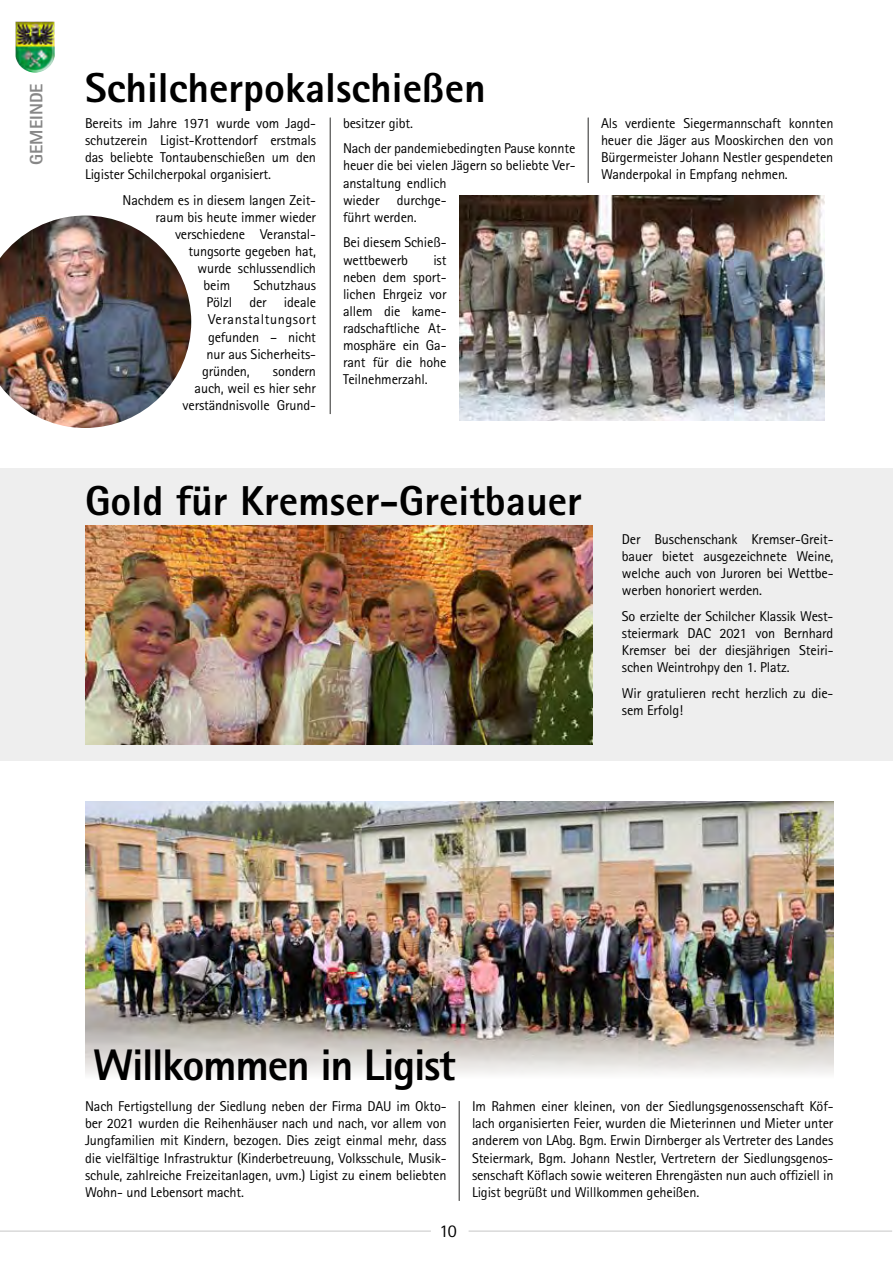
<style>
.page{position:relative;width:893px;height:1263px;background:#fff}
.page>*{position:absolute;margin:0;border:0;box-sizing:border-box;transform-origin:0 0}
.t1{font:800 44.25px "Rotis Sans Serif Std";letter-spacing:-.03em;color:#000}
.t2{font:800 41.85px "Rotis Sans Serif Std";color:#000}
.t3{font:800 18px "Rotis Sans Serif Std";color:#878787}
.t4{font:18px "Rotis Sans Serif Std";color:#000}
.t5{font:14.25px/17.1px "Rotis Sans Serif Std";letter-spacing:-.01em;color:#000;text-align:justify}
.t6{font:14.25px "Rotis Sans Serif Std";letter-spacing:.04em;color:#000}
</style>
<div class="page">
<div style="left:0;top:468px;width:893px;height:292px;background:#eee"></div>
<hr style="left:330px;top:118px;width:1px;height:296px;background:#636362">
<hr style="left:588px;top:118px;width:1px;height:65px;background:#636362">
<img style="left:459px;top:196px;width:366px;height:225px">
<img style="left:0;top:216px;width:191px;height:212px">
<img style="left:85px;top:801px;width:748px;height:273px">
<hr style="left:459px;top:1101px;width:1px;height:100px;background:#636362">
<img style="left:85px;top:526px;width:507px;height:219px">
<div style="left:14px;top:21px;width:42px;height:51px;background:#000;opacity:.75"></div>
<hr style="left:0;top:1231px;width:431px;height:1px;background:#c6c6c6">
<hr style="left:469px;top:1231px;width:423px;height:1px;background:#c6c6c6">
<p class="t3" style="left:25px;top:165px;width:83px;rotate:-90deg">GEMEINDE</p>
<h2 class="t2" style="left:85px;top:61px;width:402px">Schilcherpokalschießen</h2>
<p class="t5" style="left:85px;top:114px;width:233px">Bereits im Jahre 1971 wurde vom Jagd&shy;schutzerein Ligist-Krottendorf erstmals das beliebte Tontaubenschießen um den Ligister Schilcherpokal organisiert.</p>
<p class="t5" style="left:123px;top:191px;width:195px">Nachdem es in diesem langen Zeit-</p>
<p class="t5" style="left:156px;top:208px;width:162px">raum bis heute immer wieder</p>
<p class="t5" style="left:175px;top:225px;width:143px">verschiedene Veranstal-</p>
<p class="t5" style="left:189px;top:243px;width:129px">tungsorte gegeben hat,</p>
<p class="t5" style="left:198px;top:260px;width:120px">wurde schlussendlich</p>
<p class="t5" style="left:204px;top:277px;width:28px">beim</p>
<p class="t5" style="left:253px;top:277px;width:64px">Schutzhaus</p>
<p class="t5" style="left:207px;top:294px;width:111px">Pölzl der ideale</p>
<p class="t6" style="left:208px;top:311px;width:110px">Veranstaltungsort</p>
<p class="t5" style="left:208px;top:328px;width:110px">gefunden – nicht</p>
<p class="t5" style="left:207px;top:345px;width:111px">nur aus Sicherheits-</p>
<p class="t5" style="left:202px;top:362px;width:49px">gründen,</p>
<p class="t5" style="left:183px;top:362px;width:135px;text-align:right">sondern<br>auch, weil es hier sehr verständnisvolle Grund-</p>
<p class="t5" style="left:343px;top:110px;width:234px;line-height:25.7px">besitzer gibt.<br>Nach der pandemiebedingten Pause konnte</p>
<p class="t5" style="left:343px;top:157px;width:234px;text-align:left">heuer die bei vielen Jägern so beliebte Ver&shy;anstaltung endlich<br>wieder durchge-<br>führt werden.</p>
<p class="t5" style="left:343px;top:234px;width:105px">Bei diesem Schieß&shy;wettbewerb</p>
<p class="t5" style="left:343px;top:251px;width:105px;text-indent:90px">ist neben dem sport&shy;lichen Ehrgeiz vor allem die kame&shy;radschaftliche At&shy;mosphäre ein Ga&shy;rant für die hohe Teilnehmerzahl.</p>
<p class="t5" style="left:601px;top:114px;width:234px">Als verdiente Siegermannschaft konnten heuer die Jäger aus Mooskirchen den von Bürgermeister Johann Nestler gespendeten Wanderpokal in Empfang nehmen.</p>
<h2 class="t2" style="left:85px;top:474px;width:498px">Gold für Kremser-Greitbauer</h2>
<p class="t5" style="left:622px;top:530px;width:213px">Der Buschenschank Kremser-Greit&shy;bauer bietet ausgezeichnete Weine, welche auch von Juroren bei Wettbe&shy;werben honoriert werden.</p>
<p class="t5" style="left:622px;top:607px;width:213px">So erzielte der Schilcher Klassik West&shy;steiermark DAC 2021 von Bernhard Kremser bei der diesjährigen Steiri&shy;schen Weintrohpy den 1. Platz.</p>
<p class="t5" style="left:622px;top:684px;width:213px">Wir gratulieren recht herzlich zu die&shy;sem Erfolg!</p>
<h1 class="t1" style="left:93px;top:1037px;width:364px">Willkommen in Ligist</h1>
<p class="t5" style="left:85px;top:1098px;width:363px">Nach Fertigstellung der Siedlung neben der Firma DAU im Okto&shy;ber 2021 wurden die Reihenhäuser nach und nach, vor allem von Jungfamilien mit Kindern, bezogen. Dies zeigt einmal mehr, dass die vielfältige Infrastruktur (Kinderbetreuung, Volksschule, Musik&shy;schule, zahlreiche Freizeitanlagen, uvm.) Ligist zu einem beliebten Wohn- und Lebensort macht.</p>
<p class="t5" style="left:472px;top:1098px;width:363px">Im Rahmen einer kleinen, von der Siedlungsgenossenschaft Köf&shy;lach organisierten Feier, wurden die Mieterinnen und Mieter unter anderem von LAbg. Bgm. Erwin Dirnberger als Vertreter des Landes Steiermark, Bgm. Johann Nestler, Vertretern der Siedlungsgenos&shy;senschaft Köflach sowie weiteren Ehrengästen nun auch offiziell in Ligist begrüßt und Willkommen geheißen.</p>
<p class="t4" style="left:439px;top:1221px;width:19px">10</p>
</div>
